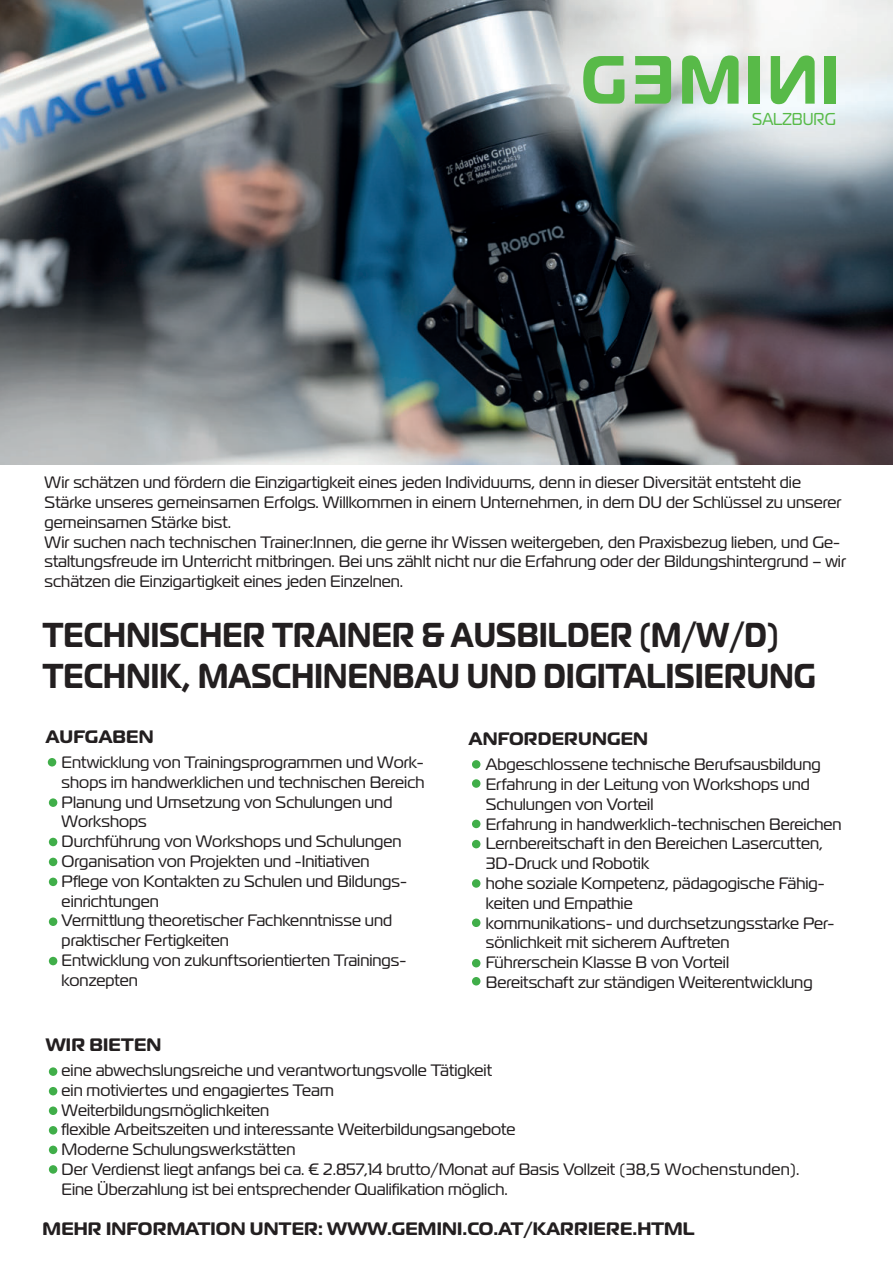
<style>
.page{position:relative;width:893px;height:1263px;background:#fff}
.page>*{position:absolute;margin:0;border:0;box-sizing:border-box;transform-origin:0 0}
.t1{font:700 34.5px/41.4px "Magistral";letter-spacing:.01em;color:#231f20;scale:.85 1}
.t2{font:700 18px "Magistral";letter-spacing:.01em;color:#231f20}
.t3{font:17.25px "Magistral";color:#58ba48;scale:.9 1}
.t4{font:16.5px/19.8px "Magistral";color:#231f20}
</style>
<div class="page">
<img style="left:1px;top:1px;width:892px;height:464px">
<svg style="left:583px;top:56px;width:41px;height:48px;background:#91cb87"></svg>
<svg style="left:635px;top:56px;width:36px;height:48px;background:#81c577"></svg>
<svg style="left:682px;top:55px;width:57px;height:49px;background:#8ccb84"></svg>
<div style="left:749px;top:56px;width:11px;height:48px;background:#58ba48"></div>
<svg style="left:771px;top:55px;width:44px;height:49px"></svg>
<div style="left:824px;top:56px;width:11px;height:48px;background:#58ba48"></div>
<div style="left:48px;top:758px;width:8px;height:8px;background:#40ae49;border-radius:50%"></div>
<div style="left:472px;top:760px;width:8px;height:9px;background:#40ae49;border-radius:50%"></div>
<div style="left:472px;top:779px;width:8px;height:9px;background:#40ae49;border-radius:50%"></div>
<div style="left:472px;top:820px;width:8px;height:8px;background:#40ae49;border-radius:50%"></div>
<div style="left:472px;top:840px;width:8px;height:8px;background:#40ae49;border-radius:50%"></div>
<div style="left:472px;top:879px;width:8px;height:9px;background:#40ae49;border-radius:50%"></div>
<div style="left:472px;top:918px;width:8px;height:9px;background:#40ae49;border-radius:50%"></div>
<div style="left:472px;top:959px;width:8px;height:8px;background:#40ae49;border-radius:50%"></div>
<div style="left:472px;top:977px;width:8px;height:8px;background:#40ae49;border-radius:50%"></div>
<div style="left:49px;top:798px;width:8px;height:9px;background:#40ae49;border-radius:50%"></div>
<div style="left:49px;top:838px;width:8px;height:8px;background:#40ae49;border-radius:50%"></div>
<div style="left:49px;top:858px;width:8px;height:8px;background:#40ae49;border-radius:50%"></div>
<div style="left:49px;top:878px;width:8px;height:8px;background:#40ae49;border-radius:50%"></div>
<div style="left:49px;top:917px;width:8px;height:9px;background:#40ae49;border-radius:50%"></div>
<div style="left:49px;top:957px;width:8px;height:8px;background:#40ae49;border-radius:50%"></div>
<div style="left:49px;top:1067px;width:8px;height:9px;background:#40ae49;border-radius:50%"></div>
<div style="left:49px;top:1087px;width:8px;height:8px;background:#40ae49;border-radius:50%"></div>
<div style="left:49px;top:1106px;width:8px;height:9px;background:#40ae49;border-radius:50%"></div>
<div style="left:49px;top:1126px;width:8px;height:8px;background:#40ae49;border-radius:50%"></div>
<div style="left:49px;top:1145px;width:8px;height:9px;background:#40ae49;border-radius:50%"></div>
<div style="left:49px;top:1165px;width:8px;height:9px;background:#40ae49;border-radius:50%"></div>
<p class="t3" style="left:752px;top:110px;width:94px">SALZBURG</p>
<p class="t4" style="left:45px;top:473px;width:803px">Wir schätzen und fördern die Einzigartigkeit eines jeden Individuums, denn in dieser Diversität entsteht die Stärke unseres gemeinsamen Erfolgs. Willkommen in einem Unternehmen, in dem DU der Schlüssel zu unserer gemeinsamen Stärke bist.<br>Wir suchen nach technischen Trainer:Innen, die gerne ihr Wissen weitergeben, den Praxisbezug lieben, und Ge&shy;staltungsfreude im Unterricht mitbringen. Bei uns zählt nicht nur die Erfahrung oder der Bildungshintergrund – wir schätzen die Einzigartigkeit eines jeden Einzelnen.</p>
<h1 class="t1" style="left:43px;top:616px;width:911px">TECHNISCHER TRAINER &amp; AUSBILDER (M/W/D)<br>TECHNIK, MASCHINENBAU UND DIGITALISIERUNG</h1>
<p class="t2" style="left:46px;top:729px;width:109px">AUFGABEN</p>
<p class="t2" style="left:469px;top:731px;width:181px">ANFORDERUNGEN</p>
<p class="t4" style="left:62px;top:752px;width:364px">Entwicklung von Trainingsprogrammen und Work&shy;shops im handwerklichen und technischen Bereich Planung und Umsetzung von Schulungen und Workshops<br>Durchführung von Workshops und Schulungen Organisation von Projekten und -Initiativen<br>Pflege von Kontakten zu Schulen und Bildungs&shy;einrichtungen<br>Vermittlung theoretischer Fachkenntnisse und praktischer Fertigkeiten<br>Entwicklung von zukunftsorientierten Trainings&shy;konzepten</p>
<p class="t4" style="left:486px;top:755px;width:357px">Abgeschlossene technische Berufsausbildung Erfahrung in der Leitung von Workshops und Schulungen von Vorteil<br>Erfahrung in handwerklich-technischen Bereichen Lernbereitschaft in den Bereichen Lasercutten, 3D-Druck und Robotik<br>hohe soziale Kompetenz, pädagogische Fähig&shy;keiten und Empathie<br>kommunikations- und durchsetzungsstarke Per&shy;sönlichkeit mit sicherem Auftreten<br>Führerschein Klasse B von Vorteil<br>Bereitschaft zur ständigen Weiterentwicklung</p>
<p class="t2" style="left:46px;top:1037px;width:117px">WIR BIETEN</p>
<p class="t4" style="left:62px;top:1061px;width:739px">eine abwechslungsreiche und verantwortungsvolle Tätigkeit<br>ein motiviertes und engagiertes Team<br>Weiterbildungsmöglichkeiten<br>flexible Arbeitszeiten und interessante Weiterbildungsangebote<br>Moderne Schulungswerkstätten<br>Der Verdienst liegt anfangs bei ca. € 2.857,14 brutto/Monat auf Basis Vollzeit (38,5 Wochenstunden).<br>Eine Überzahlung ist bei entsprechender Qualifikation möglich.</p>
<p class="t2" style="left:43px;top:1221px;width:653px">MEHR INFORMATION UNTER: WWW.GEMINI.CO.AT/KARRIERE.HTML</p>
</div>
